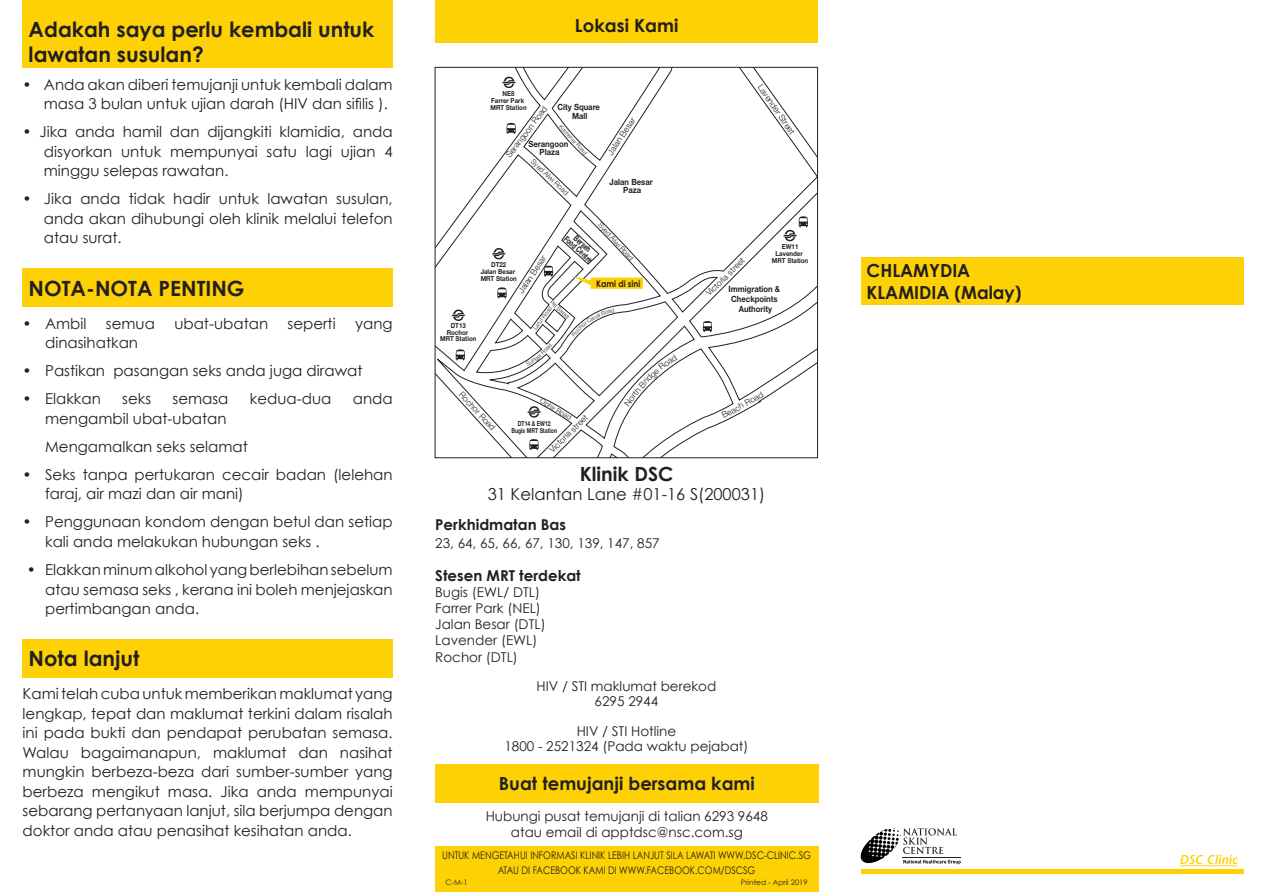
<style>
.page{position:relative;width:1265px;height:892px;background:#fff}
.page>*{position:absolute;margin:0;border:0;box-sizing:border-box;transform-origin:0 0}
.t1{font:700 21px/25.2px "Century Gothic";color:#231f20}
.t2{font:700 19.5px "Century Gothic";color:#231f20}
.t3{font:700 18px/21.6px "Century Gothic";color:#231f20}
.t4{font:16.5px "Century Gothic";color:#231f20}
.t5{font:15px/19.5px "Century Gothic";color:#231f20}
.t6{font:700 15px "Century Gothic";color:#231f20}
.t7{font:13.5px/16.2px "Century Gothic";color:#231f20;text-align:center}
.t8{font:italic 600 12.75px "Stone Sans Std";color:#fed105}
.t9{font:10.5px/15px "Century Gothic";color:#231f20;text-align:center;scale:.85 1}
.t10{font:700 9px "Century Gothic";color:#231f20;scale:.9 1}
.t11{font:300 8.55px "Helvetica Neue LT Std";color:#231f20}
.t12{font:700 8.55px/8.6px "Helvetica Neue LT Std";color:#231f20;text-align:center;scale:.9 1}
.t13{font:700 8.55px "Helvetica Neue LT Std";color:#231f20;scale:.7 1}
.t14{font:7.5px "Century Gothic";color:#231f20}
.t15{font:300 7.2px "Helvetica Neue LT Std";color:#231f20}
.t16{font:300 7.05px "Helvetica Neue LT Std";color:#231f20}
.t17{font:700 6.9px/6.9px "Helvetica Neue LT Std";color:#231f20;text-align:center;scale:.9 1}
.t18{font:700 6.9px/6.9px "Helvetica Neue LT Std";color:#231f20;text-align:center;scale:.75 1}
.t19{font:300 5.7px "Helvetica Neue LT Std";color:#231f20}
</style>
<div class="page">
<div style="left:435px;top:846px;width:383px;height:45px;background:#fed105"></div>
<hr style="left:860px;top:869px;width:383px;height:4px;background:#fed105">
<hr style="left:1180px;top:865px;width:57px;height:1px;background:#fed105">
<div style="left:435px;top:764px;width:383px;height:38px;background:#fed105"></div>
<svg style="left:437px;top:69px;width:378px;height:387px"></svg>
<svg style="left:451px;top:309px;width:14px;height:12px"></svg>
<svg style="left:529px;top:439px;width:9px;height:11px"></svg>
<svg style="left:703px;top:321px;width:9px;height:11px"></svg>
<svg style="left:783px;top:216px;width:25px;height:25px"></svg>
<svg style="left:456px;top:349px;width:9px;height:11px"></svg>
<svg style="left:502px;top:77px;width:14px;height:11px"></svg>
<svg style="left:506px;top:123px;width:9px;height:11px"></svg>
<svg style="left:544px;top:265px;width:9px;height:11px"></svg>
<svg style="left:492px;top:248px;width:14px;height:11px"></svg>
<svg style="left:497px;top:287px;width:9px;height:11px"></svg>
<div style="left:435px;top:67px;width:382px;height:391px;border:1px solid #231f20"></div>
<svg style="left:572px;top:276px;width:71px;height:13px"></svg>
<div style="left:435px;top:0;width:383px;height:42px;background:#fed105"></div>
<div style="left:860px;top:258px;width:383px;height:47px;background:#fed105"></div>
<hr style="left:902px;top:856px;width:59px;height:1px;background:#231f20">
<svg style="left:860px;top:828px;width:100px;height:36px"></svg>
<div style="left:23px;top:0;width:370px;height:68px;background:#fed105"></div>
<div style="left:23px;top:268px;width:370px;height:39px;background:#fed105"></div>
<div style="left:23px;top:639px;width:370px;height:38px;background:#fed105"></div>
<svg style="left:572px;top:308px;width:42px;height:28px"></svg>
<svg style="left:526px;top:343px;width:26px;height:23px"></svg>
<svg style="left:624px;top:354px;width:53px;height:52px"></svg>
<h1 class="t1" style="left:29px;top:16px;width:347px">Adakah saya perlu kembali untuk lawatan susulan?</h1>
<p class="t5" style="left:44px;top:74px;width:350px;text-indent:-21px">• Anda akan diberi temujanji untuk kembali dalam masa 3 bulan untuk ujian darah (HIV dan sifilis ).</p>
<p class="t5" style="left:44px;top:122px;width:350px;text-align:justify;text-indent:-21px">• Jika anda hamil dan dijangkiti klamidia, anda disyorkan untuk mempunyai satu lagi ujian 4 minggu selepas rawatan.</p>
<p class="t5" style="left:44px;top:189px;width:350px;text-align:justify;text-indent:-21px">• Jika anda tidak hadir untuk lawatan susulan, anda akan dihubungi oleh klinik melalui telefon atau surat.</p>
<h1 class="t1" style="left:29px;top:275px;width:217px">NOTA-NOTA PENTING</h1>
<p class="t5" style="left:23px;top:313px;width:65px">• Ambil</p>
<p class="t5" style="left:106px;top:313px;width:51px">semua</p>
<p class="t5" style="left:174px;top:313px;width:95px">ubat-ubatan</p>
<p class="t5" style="left:287px;top:313px;width:50px">seperti</p>
<p class="t5" style="left:355px;top:313px;width:39px">yang</p>
<p class="t5" style="left:45px;top:333px;width:94px">dinasihatkan</p>
<p class="t5" style="left:23px;top:361px;width:341px">• Pastikan pasangan seks anda juga dirawat</p>
<p class="t5" style="left:23px;top:389px;width:80px">• Elakkan</p>
<p class="t5" style="left:122px;top:389px;width:30px">seks</p>
<p class="t5" style="left:172px;top:389px;width:57px">semasa</p>
<p class="t5" style="left:250px;top:389px;width:83px">kedua-dua</p>
<p class="t5" style="left:353px;top:389px;width:41px">anda</p>
<p class="t5" style="left:45px;top:404px;width:204px;line-height:28px">mengambil ubat-ubatan<br>Mengamalkan seks selamat</p>
<p class="t5" style="left:45px;top:464px;width:349px;text-indent:-22px">• Seks tanpa pertukaran cecair badan (lelehan faraj, air mazi dan air mani)</p>
<p class="t5" style="left:45px;top:512px;width:349px;text-indent:-22px">• Penggunaan kondom dengan betul dan setiap kali anda melakukan hubungan seks .</p>
<p class="t5" style="left:45px;top:559px;width:349px;text-align:justify;text-indent:-18px">• Elakkan minum alkohol yang berlebihan sebelum atau semasa seks , kerana ini boleh menjejaskan pertimbangan anda.</p>
<h1 class="t1" style="left:29px;top:645px;width:112px">Nota lanjut</h1>
<p class="t5" style="left:23px;top:684px;width:371px;text-align:justify">Kami telah cuba untuk memberikan maklumat yang lengkap, tepat dan maklumat terkini dalam risalah ini pada bukti dan pendapat perubatan semasa.<br>Walau bagaimanapun, maklumat dan nasihat mungkin berbeza-beza dari sumber-sumber yang berbeza mengikut masa. Jika anda mempunyai sebarang pertanyaan lanjut, sila berjumpa dengan doktor anda atau penasihat kesihatan anda.</p>
<p class="t3" style="left:575px;top:15px;width:105px">Lokasi Kami</p>
<p class="t17" style="left:490px;top:90px;width:42px">NE8<br>Farrer Park<br>MRT Station</p>
<p class="t12" style="left:557px;top:102px;width:49px">City Square<br>Mall</p>
<p class="t12" style="left:528px;top:139px;width:46px">Serangoon<br>Plaza</p>
<p class="t11" style="left:503px;top:153px;width:64px;rotate:-53deg">Serangoon Road</p>
<p class="t11" style="left:605px;top:151px;width:45px;rotate:-56deg">Jalan Besar</p>
<p class="t19" style="left:563px;top:123px;width:40px;rotate:47deg">Kitchener Road</p>
<p class="t15" style="left:535px;top:157px;width:50px;rotate:43deg">Syed Alwi Road</p>
<p class="t12" style="left:609px;top:177px;width:49px">Jalan Besar<br>Paza</p>
<p class="t11" style="left:516px;top:289px;width:45px;rotate:-56deg">Jalan Besar</p>
<p class="t17" style="left:480px;top:261px;width:42px">DT22<br>Jalan Besar<br>MRT Station</p>
<p class="t16" style="left:602px;top:221px;width:50px;rotate:47deg">Syed Alwi Road</p>
<p class="t13" style="left:578px;top:233px;width:30px;rotate:42deg">Berseh</p>
<p class="t13" style="left:569px;top:233px;width:52px;rotate:42deg">Food Centre</p>
<p class="t10" style="left:596px;top:277px;width:50px">Kami di sini</p>
<p class="t17" style="left:440px;top:322px;width:42px">DT13<br>Rochor<br>MRT Station</p>
<p class="t19" style="left:553px;top:299px;width:26px;rotate:42deg">Pitt Street</p>
<p class="t19" style="left:531px;top:326px;width:29px;rotate:-53deg">Larut Road</p>
<p class="t11" style="left:764px;top:82px;width:60px;rotate:55deg">Lavender Street</p>
<p class="t17" style="left:772px;top:243px;width:42px">EW11<br>Lavender<br>MRT Station</p>
<p class="t11" style="left:703px;top:290px;width:52px;rotate:-44deg">Victoria street</p>
<p class="t12" style="left:728px;top:283px;width:59px;line-height:10.2px">Immigration &amp;<br>Checkpoints<br>Authority</p>
<p class="t11" style="left:464px;top:389px;width:51px;rotate:47deg">Rochor Road</p>
<p class="t16" style="left:543px;top:396px;width:37px;rotate:32deg">Ophir Road</p>
<p class="t11" style="left:720px;top:411px;width:47px;rotate:-28deg">Beach Road</p>
<p class="t11" style="left:547px;top:447px;width:52px;rotate:-44deg">Victoria street</p>
<p class="t18" style="left:511px;top:420px;width:62px">DT14 &amp; EW12<br>Bugis MRT Station</p>
<h2 class="t2" style="left:580px;top:461px;width:95px">Klinik DSC</h2>
<p class="t4" style="left:488px;top:484px;width:279px">31 Kelantan Lane #01-16 S(200031)</p>
<p class="t6" style="left:435px;top:514px;width:132px">Perkhidmatan Bas</p>
<p class="t7" style="left:435px;top:534px;width:226px">23, 64, 65, 66, 67, 130, 139, 147, 857</p>
<p class="t6" style="left:435px;top:565px;width:147px">Stesen MRT terdekat</p>
<p class="t7" style="left:435px;top:583px;width:112px;text-align:left">Bugis (EWL/ DTL)<br>Farrer Park (NEL)<br>Jalan Besar (DTL)<br>Lavender (EWL)<br>Rochor (DTL)</p>
<p class="t7" style="left:536px;top:678px;width:181px;line-height:15px">HIV / STI maklumat berekod<br>6295 2944</p>
<p class="t7" style="left:504px;top:723px;width:246px;line-height:15px">HIV / STI Hotline<br>1800 - 2521324 (Pada waktu pejabat)</p>
<p class="t3" style="left:499px;top:772px;width:257px">Buat temujanji bersama kami</p>
<p class="t7" style="left:486px;top:807px;width:284px">Hubungi pusat temujanji di talian 6293 9648 atau email di apptdsc@nsc.com.sg</p>
<p class="t9" style="left:442px;top:847px;width:435px">UNTUK MENGETAHUI INFORMASI KLINIK LEBIH LANJUT SILA LAWATI WWW.DSC-CLINIC.SG<br>ATAU DI FACEBOOK KAMI DI WWW.FACEBOOK.COM/DSCSG</p>
<p class="t14" style="left:445px;top:877px;width:24px">C-M-1</p>
<p class="t14" style="left:741px;top:877px;width:68px">Printed - April 2019</p>
<p class="t3" style="left:866px;top:259px;width:156px">CHLAMYDIA<br>KLAMIDIA (Malay)</p>
<p class="t8" style="left:1179px;top:851px;width:59px">DSC Clinic</p>
</div>
